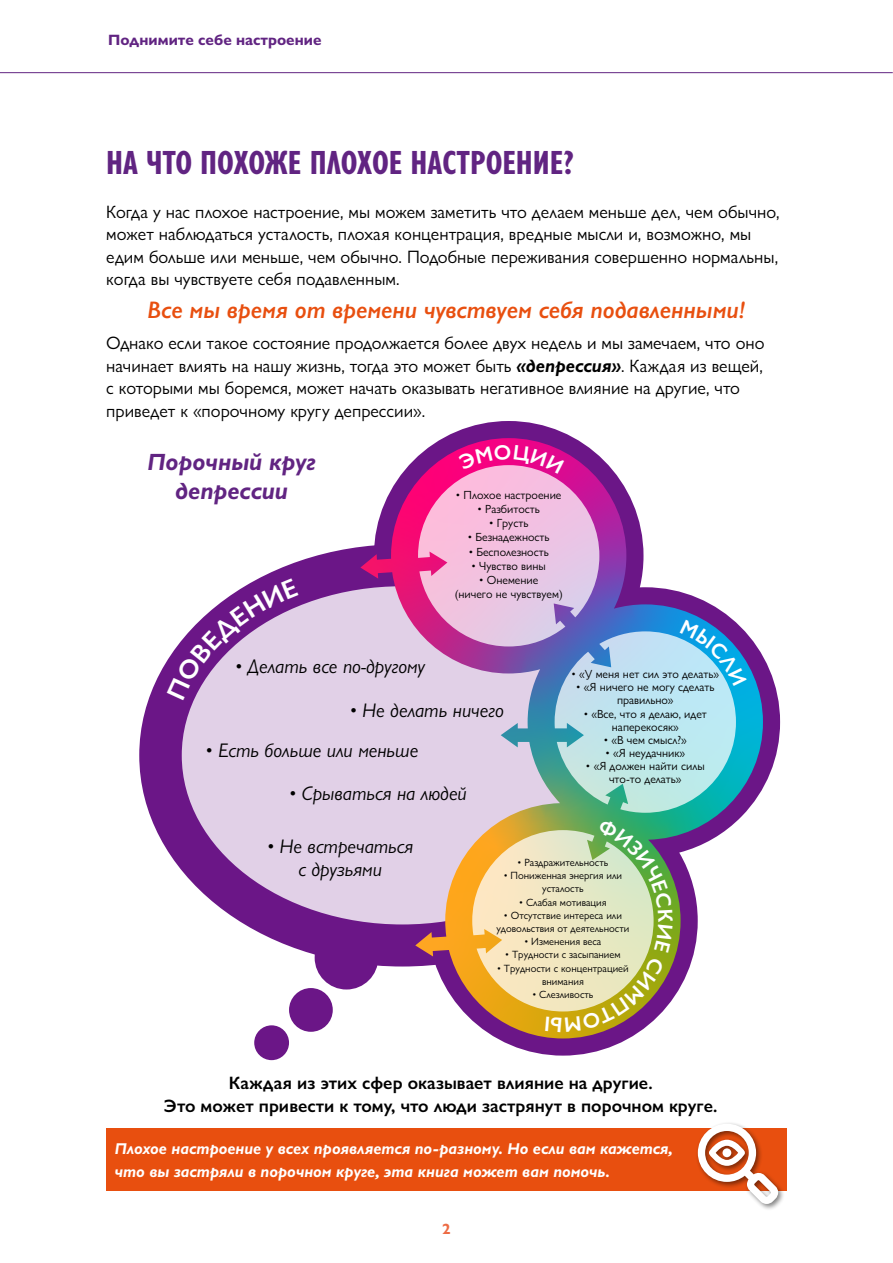
<style>
.page{position:relative;width:893px;height:1263px;background:#fff}
.page>*{position:absolute;margin:0;border:0;box-sizing:border-box;transform-origin:0 0}
.t1{font:700 condensed 34.5px "Gill Sans Nova";color:#612482}
.t2{font:italic 600 24px "Gill Sans Nova";color:#e84f0f}
.t3{font:italic 700 23.55px/29.5px "Gill Sans Nova";color:#612482;text-align:center}
.t4{font:italic 19.8px/23.7px "Gill Sans Nova";color:#000;text-align:center}
.t5{font:18px/22.5px "Gill Sans Nova";color:#000}
.t6{font:600 18px/22.5px "Gill Sans Nova";color:#000;text-align:center}
.t7{font:italic 700 15.75px/22.5px "Gill Sans Nova";color:#fff}
.t8{font:700 15px "Gill Sans Nova";color:#612482}
.t9{font:700 15px "Gill Sans Nova";color:#ed6b44}
.t10{font:11.85px/13.2px "Gill Sans Nova";color:#000;text-align:center}
.t11{font:10.5px/13.2px "Gill Sans Nova";color:#000;text-align:center}
.s1{font-weight:700;font-style:italic}
</style>
<div class="page">
<svg style="left:443px;top:421px;width:337px;height:634px"></svg>
<div style="left:139px;top:544px;width:526px;height:422px;background:#6b1687;border-radius:50%"></div>
<div style="left:182px;top:586px;width:441px;height:338px;background:#e1d0e7;border-radius:50%"></div>
<svg style="left:360px;top:438px;width:403px;height:600px"></svg>
<div style="left:315px;top:926px;width:63px;height:63px;background:#6b1687;border-radius:50%"></div>
<div style="left:289px;top:988px;width:44px;height:44px;background:#6b1687;border-radius:50%"></div>
<div style="left:254px;top:1025px;width:35px;height:35px;background:#6b1687;border-radius:50%"></div>
<div style="left:106px;top:1128px;width:681px;height:63px;background:#e84f0f"></div>
<div style="left:695px;top:1121px;width:91px;height:90px;background:#000;opacity:.5"></div>
<svg style="left:698px;top:1124px;width:80px;height:80px"></svg>
<hr style="left:0;top:72px;width:893px;height:1px;background:#612482">
<svg style="left:167px;top:578px;width:132px;height:122px"></svg>
<svg style="left:418px;top:445px;width:329px;height:587px"></svg>
<p class="t8" style="left:108px;top:31px;width:215px">Поднимите себе настроение</p>
<h1 class="t1" style="left:106px;top:139px;width:469px">НА ЧТО ПОХОЖЕ ПЛОХОЕ НАСТРОЕНИЕ?</h1>
<p class="t5" style="left:106px;top:200px;width:675px">Когда у нас плохое настроение, мы можем заметить что делаем меньше дел, чем обычно, может наблюдаться усталость, плохая концентрация, вредные мысли и, возможно, мы едим больше или меньше, чем обычно. Подобные переживания совершенно нормальны, когда вы чувствуете себя подавленным.</p>
<h2 class="t2" style="left:148px;top:295px;width:599px">Все мы время от времени чувствуем себя подавленными!</h2>
<p class="t5" style="left:106px;top:331px;width:660px">Однако если такое состояние продолжается более двух недель и мы замечаем, что оно начинает влиять на нашу жизнь, тогда это может быть <span class="s1">«депрессия»</span>. Каждая из вещей, с которыми мы боремся, может начать оказывать негативное влияние на другие, что приведет к «порочному кругу депрессии».</p>
<h3 class="t3" style="left:147px;top:447px;width:170px">Порочный круг депрессии</h3>
<p class="t10" style="left:456px;top:488px;width:107px">• Плохое настроение</p>
<p class="t10" style="left:478px;top:502px;width:64px">• Разбитость</p>
<p class="t10" style="left:489px;top:516px;width:41px">• Грусть</p>
<p class="t10" style="left:468px;top:531px;width:83px">• Безнадежность</p>
<p class="t10" style="left:469px;top:545px;width:82px">• Бесполезность</p>
<p class="t10" style="left:471px;top:559px;width:76px">• Чувство вины</p>
<p class="t10" style="left:455px;top:573px;width:110px;line-height:14.2px">• Онемение<br>(ничего не чувствуем)</p>
<p class="t4" style="left:235px;top:654px;width:192px">• Делать все по-другому</p>
<p class="t4" style="left:350px;top:698px;width:156px">• Не делать ничего</p>
<p class="t4" style="left:206px;top:738px;width:214px">• Есть больше или меньше</p>
<p class="t4" style="left:289px;top:781px;width:179px">• Срываться на людей</p>
<p class="t10" style="left:571px;top:667px;width:149px">• «У меня нет сил это делать»</p>
<p class="t10" style="left:576px;top:680px;width:140px">• «Я ничего не могу сделать правильно»</p>
<p class="t10" style="left:584px;top:707px;width:125px">• «Все, что я делаю, идет наперекосяк»</p>
<p class="t10" style="left:604px;top:733px;width:85px">• «В чем смысл?»</p>
<p class="t10" style="left:605px;top:746px;width:81px">• «Я неудачник»</p>
<p class="t10" style="left:586px;top:759px;width:120px">• «Я должен найти силы что-то делать»</p>
<p class="t4" style="left:267px;top:834px;width:148px">• Не встречаться с друзьями</p>
<p class="t11" style="left:518px;top:856px;width:92px">• Раздражительность</p>
<p class="t11" style="left:504px;top:869px;width:120px">• Пониженная энергия или усталость</p>
<p class="t11" style="left:519px;top:895px;width:89px">• Слабая мотивация</p>
<p class="t11" style="left:496px;top:908px;width:134px">• Отсутствие интереса или удовольствия от деятельности</p>
<p class="t11" style="left:524px;top:935px;width:78px">• Изменения веса</p>
<p class="t11" style="left:505px;top:948px;width:117px">• Трудности с засыпанием</p>
<p class="t11" style="left:497px;top:961px;width:133px">• Трудности с концентрацией внимания</p>
<p class="t11" style="left:532px;top:988px;width:62px">• Слезливость</p>
<p class="t6" style="left:164px;top:1072px;width:555px">Каждая из этих сфер оказывает влияние на другие.<br>Это может привести к тому, что люди застрянут в порочном круге.</p>
<p class="t7" style="left:115px;top:1137px;width:560px">Плохое настроение у всех проявляется по-разному. Но если вам кажется, что вы застряли в порочном круге, эта книга может вам помочь.</p>
<p class="t9" style="left:442px;top:1220px;width:10px">2</p>
</div>
